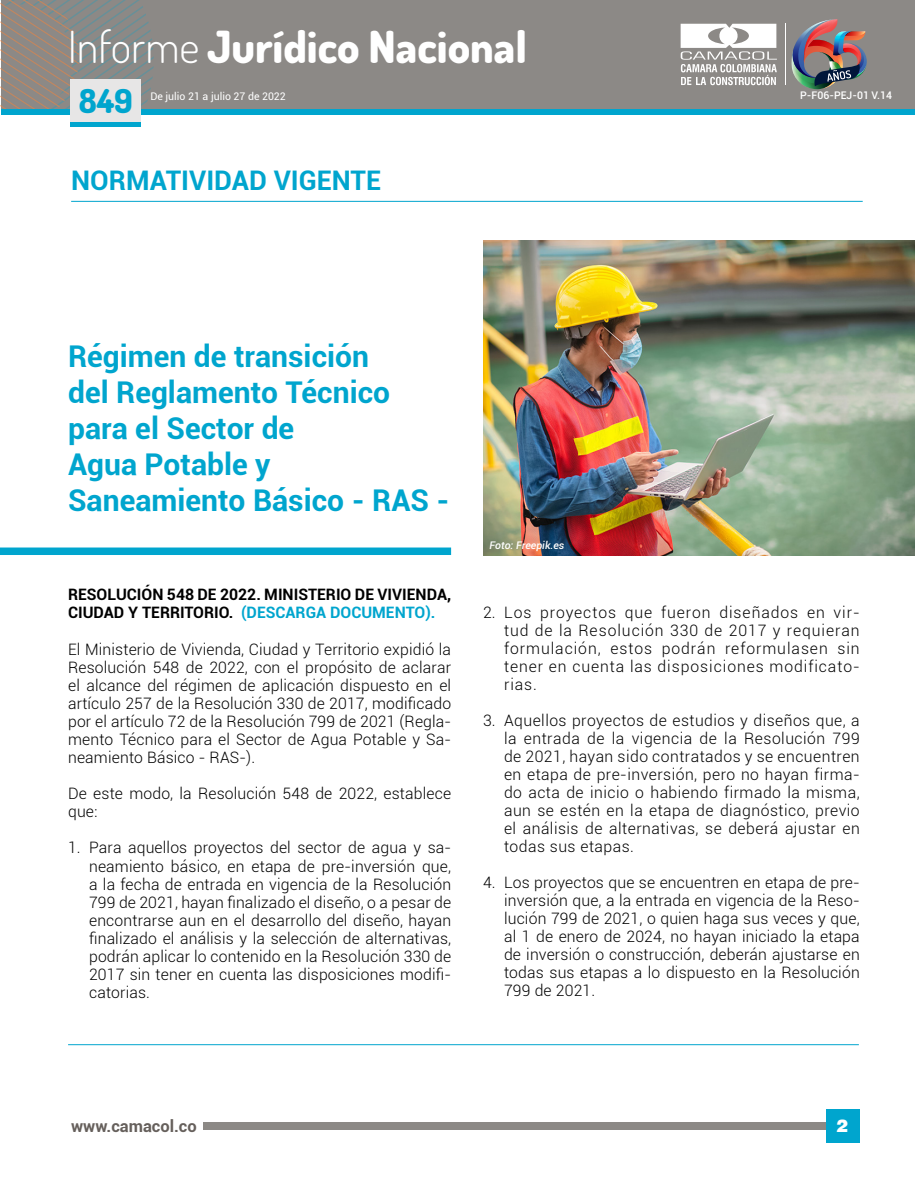
<style>
.page{position:relative;width:915px;height:1191px;background:#fff}
.page>*{position:absolute;margin:0;border:0;box-sizing:border-box;transform-origin:0 0}
.t1{font:800 44.25px "Dosis";color:#fff}
.t2{font:800 33px "Dosis";color:#00a5ce}
.t3{font:700 30px/36px "Roboto";color:#00a5ce}
.t4{font:700 27px "Roboto";color:#00a5ce}
.t5{font:900 19.5px "Roboto";color:#fff}
.t6{font:900 19.5px "Helvetica";color:#fff}
.t7{font:700 16.5px "Roboto";color:#66605c}
.t8{font:300 15.75px/18px "Roboto";letter-spacing:.01em;color:#000;text-align:justify}
.t9{font:700 15.75px/18px "Roboto";color:#000}
.t10{font:10.5px "Roboto";color:#fff}
.t11{font:500 10.5px "Roboto";color:#fff}
.t12{font:italic 500 10.5px "Roboto";color:#fff}
.s1{font-weight:300}
.s2{color:#00a5ce}
</style>
<div class="page">
<div style="left:203px;top:1122px;width:655px;height:7px;background:#8c8986"></div>
<div style="left:825px;top:1109px;width:33px;height:34px;background:#00a5ce"></div>
<div style="left:1px;top:0;width:913px;height:108px;background:#8c8986"></div>
<div style="left:1px;top:109px;width:913px;height:5px;background:#00a5ce"></div>
<svg style="left:1px;top:0;width:158px;height:109px"></svg>
<div style="left:70px;top:122px;width:70px;height:5px;background:#00a5ce"></div>
<div style="left:70px;top:79px;width:70px;height:43px;background:#e7e6e6"></div>
<img style="left:791px;top:19px;width:75px;height:70px">
<svg style="left:680px;top:24px;width:96px;height:61px"></svg>
<hr style="left:785px;top:24px;width:1px;height:61px;background:#fff">
<div style="left:0;top:547px;width:451px;height:8px;background:#00a5ce"></div>
<hr style="left:71px;top:201px;width:791px;height:1px;background:#00a5ce">
<img style="left:483px;top:240px;width:431px;height:315px">
<hr style="left:68px;top:1044px;width:790px;height:1px;background:#00a5ce">
<h1 class="t1" style="left:68px;top:18px;width:460px"><span class="s1">Informe</span> Jurídico Nacional</h1>
<h2 class="t2" style="left:79px;top:80px;width:55px">849</h2>
<p class="t10" style="left:150px;top:89px;width:137px">De julio 21 a julio 27 de 2022</p>
<h3 class="t4" style="left:71px;top:162px;width:108px">Normativi</h3>
<h3 class="t4" style="left:214px;top:162px;width:168px">dad vi gente</h3>
<h3 class="t3" style="left:68px;top:337px;width:383px">Régimen de transición<br>del Reglamento Técnico para el Sector de<br>Agua Potable y<br>Saneamiento Básico - RAS -</h3>
<p class="t12" style="left:489px;top:538px;width:76px">Foto: Freepik.es</p>
<p class="t11" style="left:800px;top:87px;width:93px">P-F06-PEJ-01 V.14</p>
<p class="t9" style="left:68px;top:584px;width:384px">Resolución 548 de 2022. Mi nisterio de Vivi enda,<br>Ci udad y Territorio. <span class="s2">(Descarga Documento).</span></p>
<p class="t8" style="left:68px;top:640px;width:384px">El Ministerio de Vivienda, Ciudad y Territorio expidió la Resolución 548 de 2022, con el propósito de aclarar el alcance del régimen de aplicación dispuesto en el artículo 257 de la Resolución 330 de 2017, modificado por el artículo 72 de la Resolución 799 de 2021 (Regla&shy;mento Técnico para el Sector de Agua Potable y Sa&shy;neamiento Básico - RAS-).</p>
<p class="t8" style="left:68px;top:784px;width:384px">De este modo, la Resolución 548 de 2022, establece que:</p>
<p class="t8" style="left:89px;top:838px;width:363px;text-indent:-21px">1. Para aquellos proyectos del sector de agua y sa&shy;neamiento básico, en etapa de pre-inversión que, a la fecha de entrada en vigencia de la Resolución 799 de 2021, hayan finalizado el diseño, o a pesar de encontrarse aun en el desarrollo del diseño, hayan finalizado el análisis y la selección de alternativas, podrán aplicar lo contenido en la Resolución 330 de 2017 sin tener en cuenta las disposiciones modifi&shy;catorias.</p>
<p class="t8" style="left:504px;top:603px;width:357px;text-indent:-21px">2. Los proyectos que fueron diseñados en vir&shy;tud de la Resolución 330 de 2017 y requieran formulación, estos podrán reformulasen sin tener en cuenta las disposiciones modificato&shy;rias.</p>
<p class="t8" style="left:504px;top:711px;width:357px;text-indent:-21px">3. Aquellos proyectos de estudios y diseños que, a la entrada de la vigencia de la Resolución 799 de 2021, hayan sido contratados y se encuentren en etapa de pre-inversión, pero no hayan firma&shy;do acta de inicio o habiendo firmado la misma, aun se estén en la etapa de diagnóstico, previo el análisis de alternativas, se deberá ajustar en todas sus etapas.</p>
<p class="t8" style="left:504px;top:873px;width:357px;text-indent:-21px">4. Los proyectos que se encuentren en etapa de pre&shy;inversión que, a la entrada en vigencia de la Reso&shy;lución 799 de 2021, o quien haga sus veces y que, al 1 de enero de 2024, no hayan iniciado la etapa de inversión o construcción, deberán ajustarse en todas sus etapas a lo dispuesto en la Resolución 799 de 2021.</p>
<p class="t7" style="left:71px;top:1114px;width:127px">www.camacol.co</p>
<p class="t5" style="left:836px;top:1114px;width:13px">1</p>
<p class="t6" style="left:836px;top:1118px;width:13px">2</p>
</div>
